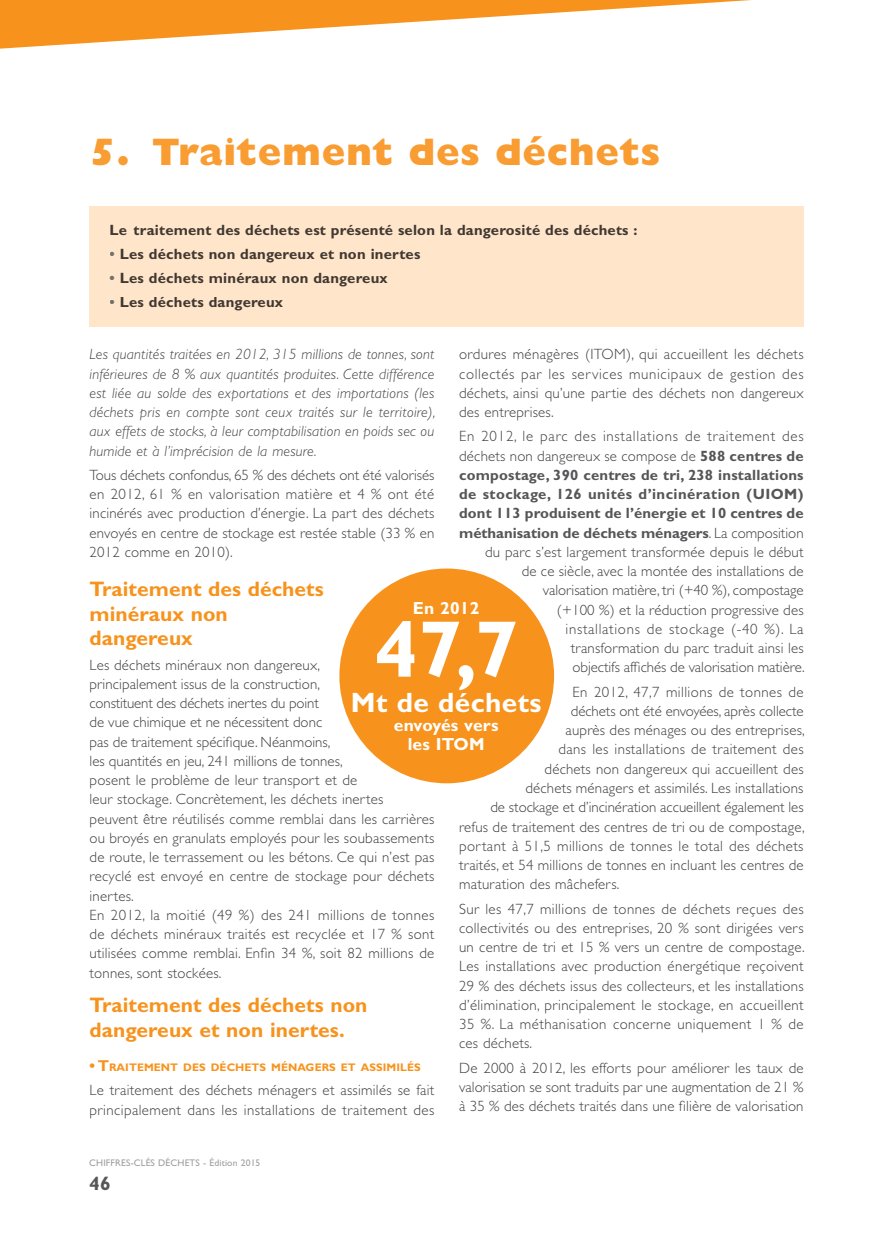
<style>
.page{position:relative;width:893px;height:1241px;background:#fff}
.page>*{position:absolute;margin:0;border:0;box-sizing:border-box;transform-origin:0 0}
.t1{font:700 80.5px "Gill Sans Std";color:#fff}
.t2{font:800 38.5px "Gill Sans Std";letter-spacing:.015em;color:#f99d33}
.t3{font:700 28px "Gill Sans Std";letter-spacing:.015em;color:#fff}
.t4{font:700 21px/24.5px "Gill Sans Std";letter-spacing:.005em;color:#f7931d}
.t5{font:700 19.25px "Gill Sans Std";color:#555658}
.t6{font:700 17.5px/19.2px "Gill Sans Std";letter-spacing:.015em;color:#fff;text-align:center}
.t7{font:300 14.88px/19.2px "Gill Sans Std";letter-spacing:.015em;color:#404041;text-align:justify}
.t8{font:italic 300 14.88px/19.2px "Gill Sans Std";letter-spacing:.015em;color:#404041;text-align:justify}
.t9{font:700 14.88px "Gill Sans Std";letter-spacing:.015em;color:#403831}
.t10{font:300 14.88px "Gill Sans Std";letter-spacing:-.005em;color:#404041}
.t11{font:700 11.03px "Gill Sans Std";letter-spacing:.005em;color:#f7931d}
.t12{font:9.62px "Gill Sans Std";letter-spacing:.015em;color:#9d9fa1}
.s1{color:#737069}
.s2{font-size:15.75px}
.s3{font-weight:700;color:#555658}
</style>
<div class="page">
<svg style="left:0;top:0;width:751px;height:49px"></svg>
<div style="left:90px;top:206px;width:714px;height:120px;background:#ffe5ca"></div>
<div style="left:339px;top:568px;width:215px;height:215px;background:#f7931d;border-radius:50%"></div>
<h2 class="t2" style="left:89px;top:138px;width:572px">5. Traitement des déchets</h2>
<p class="t9" style="left:110px;top:224px;width:529px">Le traitement des déchets est présenté selon la dangerosité des déchets :</p>
<p class="t9" style="left:110px;top:248px;width:312px"><span class="s1">•</span> Les déchets non dangereux et non inertes</p>
<p class="t9" style="left:110px;top:272px;width:280px"><span class="s1">•</span> Les déchets minéraux non dangereux</p>
<p class="t9" style="left:110px;top:297px;width:175px"><span class="s1">•</span> Les déchets dangereux</p>
<p class="t8" style="left:90px;top:346px;width:347px">Les quantités traitées en 2012, 315 millions de tonnes, sont inférieures de 8 % aux quantités produites. Cette différence est liée au solde des exportations et des importations (les déchets pris en compte sont ceux traités sur le territoire), aux effets de stocks, à leur comptabilisation en poids sec ou humide et à l’imprécision de la mesure.</p>
<p class="t7" style="left:90px;top:466px;width:346px">Tous déchets confondus, 65 % des déchets ont été valorisés en 2012, 61 % en valorisation matière et 4 % ont été incinérés avec production d’énergie. La part des déchets envoyés en centre de stockage est restée stable (33 % en 2012 comme en 2010).</p>
<h3 class="t4" style="left:90px;top:579px;width:236px">Traitement des déchets minéraux non dangereux</h3>
<p class="t7" style="left:90px;top:656px;width:346px;text-align:left">Les déchets minéraux non dangereux,<br>principalement issus de la construction,<br>constituent des déchets inertes du point<br>de vue chimique et ne nécessitent donc<br>pas de traitement spécifique. Néanmoins,<br>les quantités en jeu, 241 millions de tonnes,<br>posent le problème de leur transport et de<br>leur stockage. Concrètement, les déchets inertes peuvent être réutilisés comme remblai dans les carrières ou broyés en granulats employés pour les soubassements de route, le terrassement ou les bétons. Ce qui n’est pas recyclé est envoyé en centre de stockage pour déchets inertes.<br>En 2012, la moitié (49 %) des 241 millions de tonnes de déchets minéraux traités est recyclée et 17 % sont utilisées comme remblai. Enfin 34 %, soit 82 millions de tonnes, sont stockées.</p>
<h3 class="t4" style="left:90px;top:994px;width:279px">Traitement des déchets non dangereux et non inertes.</h3>
<p class="t11" style="left:90px;top:1060px;width:333px"><span class="s2">• T</span>RAITEMENT DES DÉCHETS MÉNAGERS ET ASSIMILÉS</p>
<p class="t7" style="left:90px;top:1082px;width:346px">Le traitement des déchets ménagers et assimilés se fait principalement dans les installations de traitement des</p>
<p class="t7" style="left:459px;top:346px;width:346px">ordures ménagères (ITOM), qui accueillent les déchets collectés par les services municipaux de gestion des déchets, ainsi qu’une partie des déchets non dangereux des entreprises.</p>
<p class="t7" style="left:459px;top:428px;width:347px;text-align:right">En 2012, le parc des installations de traitement des déchets non dangereux se compose de <span class="s3">588 centres de compostage, 390 centres de tri, 238 installations de stockage, 126 unités d’incinération (UIOM) dont 113 produisent de l’énergie et 10 centres de méthanisation de déchets ménagers</span>. La composition du parc s’est largement transformée depuis le début<br>de ce siècle, avec la montée des installations de valorisation matière, tri (+40 %), compostage<br>(+100 %) et la réduction progressive des<br>installations de stockage (-40 %). La<br>transformation du parc traduit ainsi les<br>objectifs affichés de valorisation matière.</p>
<p class="t7" style="left:573px;top:683px;width:232px">En 2012, 47,7 millions de tonnes de</p>
<p class="t10" style="left:571px;top:705px;width:234px">déchets ont été envoyées, après collecte</p>
<p class="t7" style="left:566px;top:722px;width:241px">auprès des ménages ou des entreprises,</p>
<p class="t7" style="left:559px;top:741px;width:247px">dans les installations de traitement des</p>
<p class="t7" style="left:545px;top:760px;width:261px">déchets non dangereux qui accueillent des</p>
<p class="t7" style="left:525px;top:779px;width:280px">déchets ménagers et assimilés. Les installations</p>
<p class="t7" style="left:490px;top:799px;width:315px">de stockage et d’incinération accueillent également les</p>
<p class="t7" style="left:459px;top:818px;width:347px">refus de traitement des centres de tri ou de compostage,</p>
<p class="t7" style="left:459px;top:837px;width:346px">portant à 51,5 millions de tonnes le total des déchets</p>
<p class="t7" style="left:459px;top:856px;width:346px">traités, et 54 millions de tonnes en incluant les centres de</p>
<p class="t7" style="left:459px;top:876px;width:162px">maturation des mâchefers.</p>
<p class="t7" style="left:459px;top:900px;width:347px">Sur les 47,7 millions de tonnes de déchets reçues des collectivités ou des entreprises, 20 % sont dirigées vers un centre de tri et 15 % vers un centre de compostage.<br>Les installations avec production énergétique reçoivent 29 % des déchets issus des collecteurs, et les installations d’élimination, principalement le stockage, en accueillent 35 %. La méthanisation concerne uniquement 1 % de ces déchets.</p>
<p class="t7" style="left:459px;top:1059px;width:346px">De 2000 à 2012, les efforts pour améliorer les taux de valorisation se sont traduits par une augmentation de 21 % à 35 % des déchets traités dans une filière de valorisation</p>
<p class="t6" style="left:413px;top:599px;width:68px">En 2012</p>
<h1 class="t1" style="left:374px;top:619px;width:146px">47,7</h1>
<h3 class="t3" style="left:351px;top:691px;width:192px">Mt de déchets</h3>
<p class="t6" style="left:394px;top:717px;width:106px">envoyés vers les ITOM</p>
<p class="t12" style="left:89px;top:1159px;width:173px">CHIFFRES-CLÉS DÉCHETS - Édition 2015</p>
<p class="t5" style="left:89px;top:1175px;width:23px">46</p>
</div>
